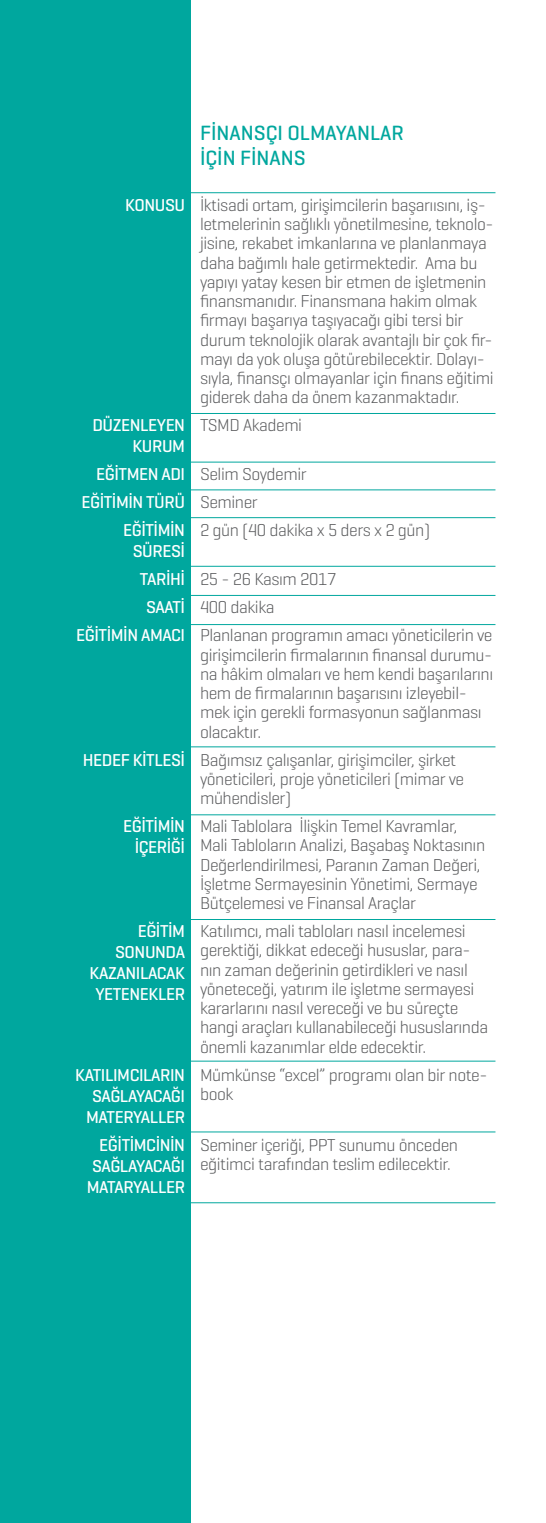
<style>
.page{position:relative;width:546px;height:1523px;background:#fff}
.page>*{position:absolute;margin:0;border:0;box-sizing:border-box;transform-origin:0 0}
.t1{font:500 21px/25.2px "Geogrotesque";color:#00a79e}
.t2{font:300 17.5px/19.2px "Geogrotesque";letter-spacing:-.025em;color:#58595b}
.t3{font:500 17.5px/21px "Geogrotesque";letter-spacing:-.025em;color:#fff;text-align:right}
.s1{font-weight:500;color:#fff}
.s2{font-weight:300;color:#58595b}
</style>
<div class="page">
<div style="left:0;top:0;width:190px;height:1523px;background:#00a79e"></div>
<hr style="left:143px;top:192px;width:352px;height:1px;background:#00a79e">
<hr style="left:143px;top:413px;width:352px;height:1px;background:#00a79e">
<hr style="left:143px;top:462px;width:352px;height:1px;background:#00a79e">
<hr style="left:143px;top:489px;width:352px;height:1px;background:#00a79e">
<hr style="left:143px;top:517px;width:352px;height:1px;background:#00a79e">
<hr style="left:143px;top:566px;width:352px;height:1px;background:#00a79e">
<hr style="left:143px;top:595px;width:352px;height:1px;background:#00a79e">
<hr style="left:143px;top:624px;width:352px;height:1px;background:#00a79e">
<hr style="left:143px;top:746px;width:352px;height:1px;background:#00a79e">
<hr style="left:143px;top:814px;width:352px;height:1px;background:#00a79e">
<hr style="left:143px;top:919px;width:352px;height:1px;background:#00a79e">
<hr style="left:143px;top:1061px;width:352px;height:1px;background:#00a79e">
<hr style="left:143px;top:1131px;width:352px;height:1px;background:#00a79e">
<hr style="left:143px;top:1202px;width:352px;height:1px;background:#00a79e">
<p class="t1" style="left:200px;top:120px;width:205px">FİNANSÇI OLMAYANLAR<br>İÇİN FİNANS</p>
<p class="t2" style="left:200px;top:195px;width:295px;text-indent:-75px"><span class="s1">KONUSU</span> İktisadi ortam, girişimcilerin başarıısını, iş&shy;letmelerinin sağlıklı yönetilmesine, teknolo&shy;jisine, rekabet imkanlarına ve planlanmaya daha bağımlı hale getirmektedir. Ama bu yapıyı yatay kesen bir etmen de işletmenin finansmanıdır. Finansmana hakim olmak firmayı başarıya taşıyacağı gibi tersi bir durum teknolojik olarak avantajlı bir çok fir&shy;mayı da yok oluşa götürebilecektir. Dolayı&shy;sıyla, finansçı olmayanlar için finans eğitimi giderek daha da önem kazanmaktadır.</p>
<p class="t3" style="left:92px;top:414px;width:94px">DÜZENLEYEN<br>KURUM</p>
<p class="t2" style="left:200px;top:415px;width:104px">TSMD Akademi</p>
<p class="t2" style="left:96px;top:464px;width:212px"><span class="s1">EĞİTMEN ADI</span> Selim Soydemir</p>
<p class="t3" style="left:81px;top:491px;width:178px">EĞİTİMİN TÜRÜ <span class="s2">Seminer</span></p>
<p class="t3" style="left:123px;top:519px;width:63px">EĞİTİMİN</p>
<p class="t3" style="left:133px;top:540px;width:54px">SÜRESİ</p>
<p class="t2" style="left:200px;top:520px;width:232px">2 gün (40 dakika x 5 ders x 2 gün)</p>
<p class="t2" style="left:140px;top:569px;width:198px"><span class="s1">TARİHİ</span> 25 - 26 Kasım 2017</p>
<p class="t2" style="left:146px;top:597px;width:130px"><span class="s1">SAATİ</span> 400 dakika</p>
<p class="t2" style="left:76px;top:625px;width:418px"><span class="s1">EĞİTİMİN AMACI</span> Planlanan programın amacı yöneticilerin ve</p>
<p class="t2" style="left:200px;top:644px;width:295px">girişimcilerin firmalarının finansal durumu&shy;na hâkim olmaları ve hem kendi başarılarını hem de firmalarının başarısını izleyebil&shy;mek için gerekli formasyonun sağlanması olacaktır.</p>
<p class="t2" style="left:200px;top:749px;width:266px;text-indent:-117px"><span class="s1">HEDEF KİTLESİ</span> Bağımsız çalışanlar, girişimciler, şirket yöneticileri, proje yöneticileri (mimar ve mühendisler)</p>
<p class="t3" style="left:123px;top:815px;width:63px">EĞİTİMİN<br>İÇERİĞİ</p>
<p class="t2" style="left:200px;top:816px;width:287px">Mali Tablolara İlişkin Temel Kavramlar, Mali Tabloların Analizi, Başabaş Noktasının Değerlendirilmesi, Paranın Zaman Değeri, İşletme Sermayesinin Yönetimi, Sermaye Bütçelemesi ve Finansal Araçlar</p>
<p class="t3" style="left:90px;top:920px;width:97px">EĞİTİM<br>SONUNDA<br>KAZANILACAK<br>YETENEKLER</p>
<p class="t2" style="left:200px;top:921px;width:289px">Katılımcı, mali tabloları nasıl incelemesi gerektiği, dikkat edeceği hususlar, para&shy;nın zaman değerinin getirdikleri ve nasıl yöneteceği, yatırım ile işletme sermayesi kararlarını nasıl vereceği ve bu süreçte hangi araçları kullanabileceği hususlarında önemli kazanımlar elde edecektir.</p>
<p class="t3" style="left:75px;top:1064px;width:111px">KATILIMCILARIN<br>SAĞLAYACAĞI<br>MATERYALLER</p>
<p class="t2" style="left:200px;top:1064px;width:289px">Mümkünse “excel” programı olan bir note&shy;book</p>
<p class="t3" style="left:87px;top:1134px;width:100px;text-align:justify;text-indent:12px">EĞİTİMCİNİN SAĞLAYACAĞI MATARYALLER</p>
<p class="t2" style="left:200px;top:1134px;width:259px">Seminer içeriği, PPT sunumu önceden eğitimci tarafından teslim edilecektir.</p>
</div>
